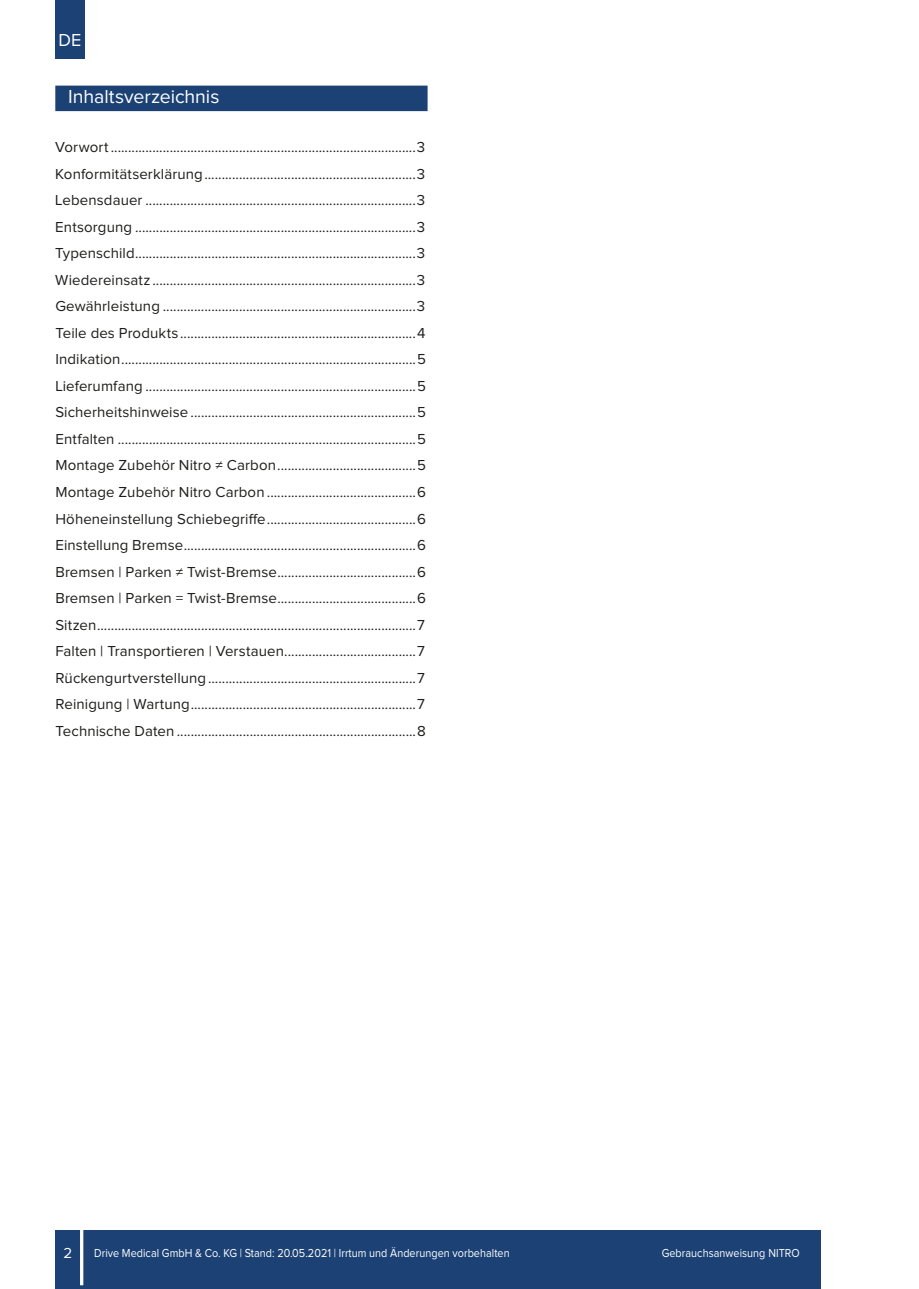
<style>
.page{position:relative;width:919px;height:1289px;background:#fff}
.page>*{position:absolute;margin:0;border:0;box-sizing:border-box;transform-origin:0 0}
.t1{font:19.5px "Proxima Nova";letter-spacing:-.005em;color:#fff}
.t2{font:18px "Proxima Nova";color:#fff}
.t3{font:15px/26.5px "Proxima Nova";letter-spacing:.005em;color:#1d1d1b;text-align:justify}
.t4{font:15px "Proxima Nova";color:#fff}
.t5{font:12px "Proxima Nova";letter-spacing:.005em;color:#fff;scale:.9 1}
</style>
<div class="page">
<div style="left:55px;top:1230px;width:766px;height:58px;background:#1b4175"></div>
<div style="left:55px;top:0;width:29px;height:59px;background:#1b4175"></div>
<hr style="left:80px;top:1224px;width:3px;height:61px;background:#fff">
<div style="left:55px;top:86px;width:372px;height:25px;background:#1b4175"></div>
<p class="t2" style="left:58px;top:32px;width:24px">DE</p>
<h1 class="t1" style="left:68px;top:88px;width:153px">Inhaltsverzeichnis</h1>
<p class="t3" style="left:55px;top:135px;width:372px">Vorwort ........................................................................................3<br>Konformitätserklärung.............................................................3<br>Lebensdauer ..............................................................................3<br>Entsorgung .................................................................................3<br>Typenschild.................................................................................3<br>Wiedereinsatz ............................................................................3<br>Gewährleistung .........................................................................3<br>Teile des Produkts....................................................................4<br>Indikation.....................................................................................5<br>Lieferumfang ..............................................................................5<br>Sicherheitshinweise .................................................................5<br>Entfalten ......................................................................................5<br>Montage Zubehör Nitro ≠ Carbon........................................5<br>Montage Zubehör Nitro Carbon ...........................................6<br>Höheneinstellung Schiebegriffe...........................................6<br>Einstellung Bremse...................................................................6<br>Bremsen | Parken ≠ Twist-Bremse........................................6<br>Bremsen | Parken = Twist-Bremse........................................6<br>Sitzen............................................................................................7<br>Falten | Transportieren | Verstauen......................................7<br>Rückengurtverstellung............................................................7<br>Reinigung | Wartung.................................................................7<br>Technische Daten .....................................................................8</p>
<p class="t4" style="left:63px;top:1246px;width:10px">2</p>
<p class="t5" style="left:94px;top:1247px;width:463px">Drive Medical GmbH &amp; Co. KG | Stand: 20.05.2021 | Irrtum und Änderungen vorbehalten</p>
<p class="t5" style="left:661px;top:1247px;width:155px">Gebrauchsanweisung NITRO</p>
</div>
